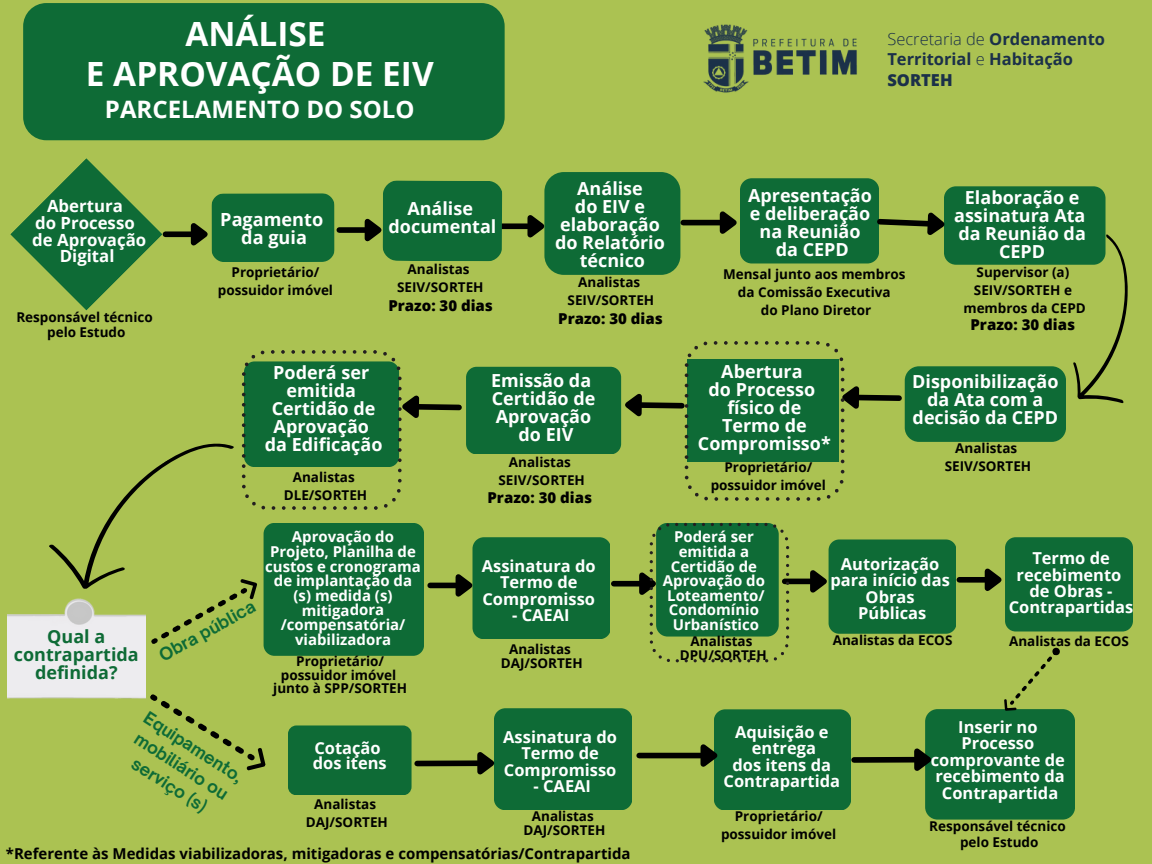
<style>
.page{position:relative;width:1152px;height:864px;background:#abc252}
.page>*{position:absolute;margin:0;border:0;box-sizing:border-box;transform-origin:0 0}
.t1{font:700 33.45px/39.3px "Open Sans";color:#fff;text-align:center}
.t2{font:700 24px "Open Sans";color:#fff}
.t3{font:700 18.15px/17.4px "Open Sans";color:#fff;text-align:center}
.t4{font:700 18px/18px "Open Sans";color:#fff;text-align:center}
.t5{font:700 18px/18px "Open Sans";color:#0e6b36;text-align:center}
.t6{font:700 16.8px/22.5px "Open Sauce One";color:#0e6b36;text-align:center}
.t7{font:700 16.8px/16.8px "Open Sans";color:#fff;text-align:center}
.t8{font:700 16.5px/16.5px "Open Sans";color:#fff;text-align:center}
.t9{font:700 16.5px/20.2px "Open Sans";color:#1b3049}
.t10{font:700 15px/14.7px "Open Sans";color:#fff;text-align:center}
.t11{font:700 15px "Open Sans";color:#000}
.t12{font:800 15px "Open Sans";color:#000}
.t13{font:700 13.5px/18px "Open Sans";color:#000;text-align:center}
.s1{font-weight:300}
.s2{font-weight:800}
</style>
<div class="page">
<div style="left:23px;top:3px;width:482px;height:137px;background:#0e6b36;border-radius:23px"></div>
<svg style="left:10px;top:158px;width:153px;height:153px"></svg>
<div style="left:211px;top:193px;width:123px;height:69px;background:#0e6b36;border-radius:13px"></div>
<div style="left:466px;top:367px;width:155px;height:87px;background:#0e6b36;border-radius:11px"></div>
<div style="left:502px;top:223px;width:25px;height:6px;background:#000"></div>
<svg style="left:522px;top:215px;width:22px;height:23px"></svg>
<div style="left:165px;top:231px;width:26px;height:6px;background:#000"></div>
<svg style="left:186px;top:218px;width:27px;height:36px"></svg>
<div style="left:944px;top:186px;width:161px;height:79px;background:#0e6b36;border-radius:12px"></div>
<div style="left:905px;top:366px;width:161px;height:76px;background:#0e6b36;border-radius:14px"></div>
<div style="left:544px;top:172px;width:136px;height:103px;background:#0e6b36;border-radius:19px"></div>
<div style="left:740px;top:178px;width:139px;height:85px;background:#0e6b36;border-radius:12px"></div>
<div style="left:339px;top:227px;width:26px;height:6px;background:#000"></div>
<svg style="left:360px;top:180px;width:142px;height:81px"></svg>
<svg style="left:1069px;top:233px;width:59px;height:171px"></svg>
<div style="left:264px;top:523px;width:160px;height:133px;background:#0e6b36;border-radius:11px"></div>
<svg style="left:618px;top:341px;width:287px;height:160px"></svg>
<div style="left:7px;top:614px;width:139px;height:84px;background:#edecef"></div>
<svg style="left:150px;top:694px;width:116px;height:77px"></svg>
<div style="left:288px;top:725px;width:124px;height:70px;background:#0e6b36;border-radius:8px"></div>
<div style="left:472px;top:537px;width:138px;height:102px;background:#0e6b36;border-radius:11px"></div>
<div style="left:494px;top:708px;width:138px;height:102px;background:#0e6b36;border-radius:11px"></div>
<div style="left:714px;top:709px;width:137px;height:101px;background:#0e6b36;border-radius:11px"></div>
<div style="left:925px;top:709px;width:150px;height:110px;background:#0e6b36;border-radius:12px"></div>
<div style="left:829px;top:539px;width:127px;height:95px;background:#0e6b36;border-radius:11px"></div>
<div style="left:614px;top:581px;width:25px;height:6px;background:#000"></div>
<div style="left:683px;top:220px;width:37px;height:5px;background:#000"></div>
<svg style="left:715px;top:211px;width:22px;height:23px"></svg>
<div style="left:785px;top:579px;width:25px;height:5px;background:#000"></div>
<svg style="left:805px;top:565px;width:24px;height:36px"></svg>
<div style="left:639px;top:753px;width:62px;height:5px;background:#000"></div>
<svg style="left:695px;top:744px;width:23px;height:23px"></svg>
<div style="left:959px;top:577px;width:26px;height:6px;background:#000"></div>
<svg style="left:980px;top:568px;width:22px;height:23px"></svg>
<div style="left:1005px;top:537px;width:128px;height:94px;background:#0e6b36;border-radius:11px"></div>
<div style="left:854px;top:757px;width:60px;height:6px;background:#000"></div>
<svg style="left:909px;top:743px;width:22px;height:36px"></svg>
<svg style="left:877px;top:212px;width:68px;height:23px"></svg>
<svg style="left:43px;top:350px;width:436px;height:295px"></svg>
<svg style="left:634px;top:523px;width:155px;height:139px"></svg>
<div style="left:417px;top:760px;width:60px;height:6px;background:#000"></div>
<svg style="left:472px;top:752px;width:23px;height:23px"></svg>
<svg style="left:999px;top:647px;width:62px;height:64px"></svg>
<img style="left:703px;top:24px;width:154px;height:69px">
<h1 class="t1" style="left:86px;top:14px;width:349px">ANÁLISE<br>E APROVAÇÃO DE EIV</h1>
<h2 class="t2" style="left:105px;top:92px;width:311px">PARCELAMENTO DO SOLO</h2>
<p class="t7" style="left:32px;top:197px;width:116px">Abertura<br>do Processo de Aprovação<br>Digital</p>
<p class="t13" style="left:16px;top:309px;width:138px;line-height:15.8px">Responsável técnico pelo Estudo</p>
<h3 class="t4" style="left:389px;top:199px;width:109px">Análise documental</h3>
<h3 class="t3" style="left:220px;top:210px;width:104px">Pagamento da guia</h3>
<p class="t13" style="left:218px;top:263px;width:117px">Proprietário/ possuidor imóvel</p>
<p class="t13" style="left:397px;top:259px;width:88px">Analistas<br>SEIV/SORTEH</p>
<p class="t12" style="left:388px;top:295px;width:106px">Prazo: 30 dias</p>
<p class="t9" style="left:887px;top:29px;width:219px"><span class="s1">Secretaria de</span> Ordenamento<br>Territorial <span class="s1">e</span> Habitação<br><span class="s2">SORTEH</span></p>
<h3 class="t4" style="left:555px;top:179px;width:111px">Análise<br>do EIV e elaboração do Relatório técnico</h3>
<h3 class="t4" style="left:954px;top:188px;width:133px">Elaboração e assinatura Ata da Reunião da<br>CEPD</h3>
<h3 class="t4" style="left:748px;top:186px;width:125px">Apresentação e deliberação na Reunião da CEPD</h3>
<p class="t13" style="left:723px;top:265px;width:184px">Mensal junto aos membros da Comissão Executiva<br>do Plano Diretor</p>
<p class="t13" style="left:963px;top:262px;width:124px">Supervisor (a)<br>SEIV/SORTEH e membros da CEPD</p>
<p class="t13" style="left:568px;top:273px;width:88px">Analistas<br>SEIV/SORTEH</p>
<p class="t12" style="left:558px;top:308px;width:106px">Prazo: 30 dias</p>
<p class="t12" style="left:971px;top:314px;width:106px">Prazo: 30 dias</p>
<h3 class="t4" style="left:265px;top:363px;width:119px">Poderá ser emitida<br>Certidão de<br>Aprovação da Edificação</h3>
<p class="t13" style="left:284px;top:467px;width:85px">Analistas<br>DLE/SORTEH</p>
<p class="t10" style="left:265px;top:529px;width:157px">Aprovação do<br>Projeto, Planilha de custos e cronograma de implantação da (s) medida (s) mitigadora /compensatória/</p>
<p class="t6" style="left:155px;top:647px;width:108px;rotate:-29deg">Obra pública</p>
<h3 class="t5" style="left:47px;top:627px;width:60px">Qual a</h3>
<p class="t10" style="left:295px;top:632px;width:98px">viabilizadora</p>
<h3 class="t5" style="left:14px;top:645px;width:127px">contrapartida definida?</h3>
<p class="t13" style="left:273px;top:654px;width:135px;line-height:13.5px">Proprietário/ possuidor imóvel junto à SPP/SORTEH</p>
<h3 class="t4" style="left:491px;top:371px;width:106px">Emissão da<br>Certidão de<br>Aprovação do EIV</h3>
<p class="t13" style="left:498px;top:452px;width:88px">Analistas<br>SEIV/SORTEH</p>
<p class="t12" style="left:488px;top:487px;width:106px">Prazo: 30 dias</p>
<p class="t8" style="left:482px;top:557px;width:115px">Assinatura do<br>Termo de<br>Compromisso</p>
<p class="t8" style="left:512px;top:607px;width:59px">- CAEAI</p>
<p class="t13" style="left:501px;top:642px;width:83px;line-height:13.5px">Analistas<br>DAJ/SORTEH</p>
<h3 class="t4" style="left:698px;top:362px;width:134px">Abertura<br>do Processo físico de<br>Termo de<br>Compromisso*</h3>
<p class="t13" style="left:711px;top:458px;width:117px">Proprietário/ possuidor imóvel</p>
<h3 class="t4" style="left:912px;top:372px;width:148px">Disponibilização da Ata com a decisão da CEPD</h3>
<p class="t13" style="left:945px;top:439px;width:88px">Analistas<br>SEIV/SORTEH</p>
<p class="t10" style="left:663px;top:529px;width:103px">Poderá ser emitida a<br>Certidão de<br>Aprovação do<br>Loteamento/<br>Condomínio<br>Urbanístico</p>
<p class="t13" style="left:680px;top:634px;width:88px;line-height:13.5px">Analistas<br>DPU/SORTEH</p>
<p class="t8" style="left:830px;top:555px;width:121px">Autorização para início das<br>Obras<br>Públicas</p>
<p class="t13" style="left:833px;top:631px;width:121px">Analistas da ECOS</p>
<p class="t8" style="left:1009px;top:549px;width:126px">Termo de recebimento de Obras -<br>Contrapartidas</p>
<p class="t13" style="left:1009px;top:632px;width:121px">Analistas da ECOS</p>
<p class="t6" style="left:152px;top:706px;width:116px;rotate:33deg">Equipamento, mobiliário ou serviço (s)</p>
<p class="t8" style="left:313px;top:739px;width:75px;line-height:15.8px;text-align:left">Cotação dos itens</p>
<p class="t13" style="left:306px;top:794px;width:84px">Analistas<br>DAJ/SORTEH</p>
<p class="t8" style="left:503px;top:728px;width:115px">Assinatura do<br>Termo de<br>Compromisso</p>
<p class="t8" style="left:534px;top:778px;width:59px">- CAEAI</p>
<p class="t8" style="left:724px;top:723px;width:118px">Aquisição e entrega<br>dos itens da<br>Contrapartida</p>
<p class="t13" style="left:524px;top:809px;width:83px;line-height:13.5px">Analistas<br>DAJ/SORTEH</p>
<p class="t13" style="left:721px;top:807px;width:117px">Proprietário/ possuidor imóvel</p>
<p class="t11" style="left:6px;top:843px;width:626px">*Referente às Medidas viabilizadoras, mitigadoras e compensatórias/Contrapartida</p>
<p class="t8" style="left:931px;top:718px;width:136px">Inserir no<br>Processo comprovante de recebimento da<br>Contrapartida</p>
<p class="t13" style="left:929px;top:818px;width:138px;line-height:15.8px">Responsável técnico pelo Estudo</p>
</div>
